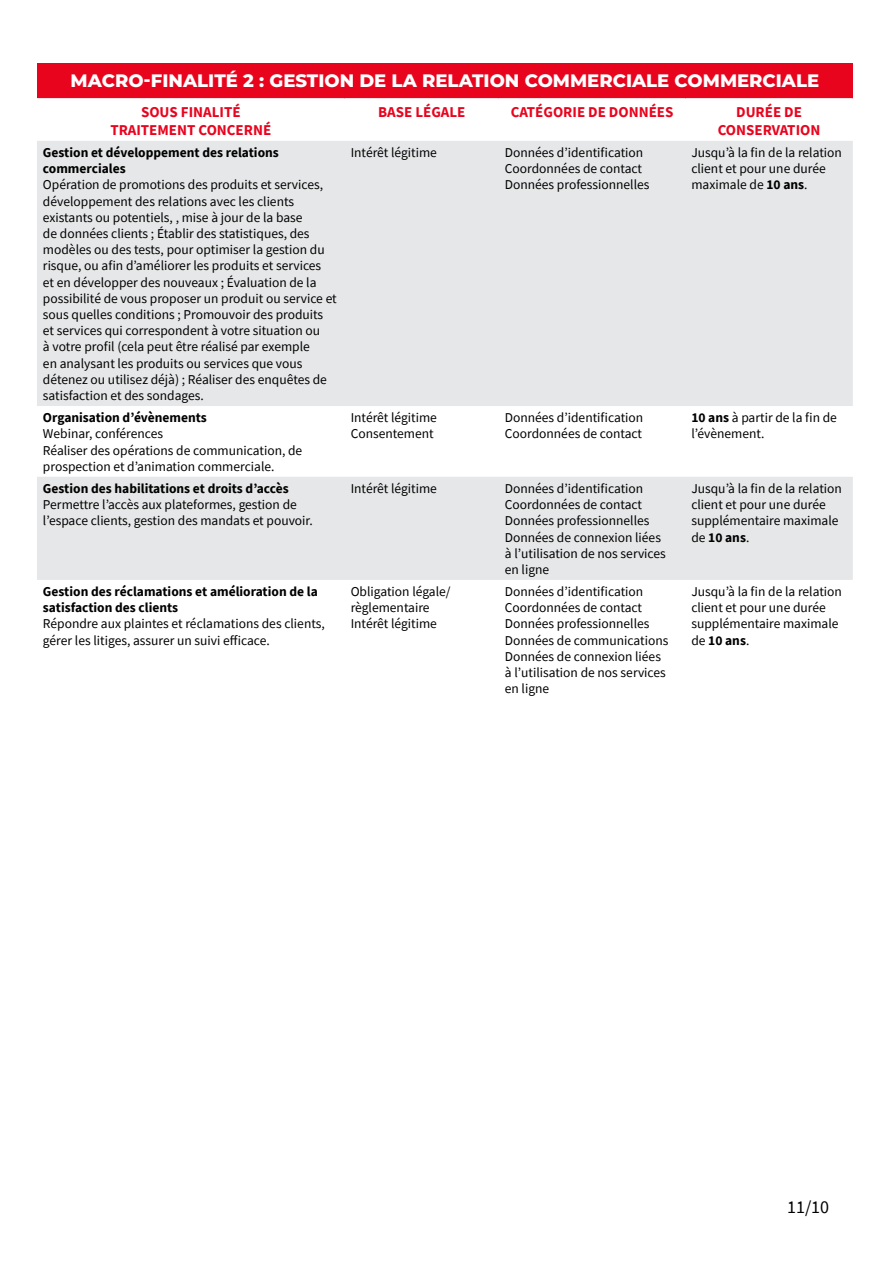
<style>
.page{position:relative;width:893px;height:1263px;background:#fff}
.page>*{position:absolute;margin:0;border:0;box-sizing:border-box;transform-origin:0 0}
.t1{font:800 18px "Montserrat";color:#fff}
.t2{font:18px "Source Sans Pro";color:#000}
.t3{font:700 15px/18px "Source Sans Pro";color:#e9041e;text-align:center}
.t4{font:13.5px/16.2px "Source Sans Pro";color:#000}
.t5{font:700 13.5px/16.2px "Source Sans Pro";color:#000}
.s1{font-weight:700}
</style>
<div class="page">
<div style="left:37px;top:64px;width:816px;height:35px;background:#e9041e"></div>
<svg style="left:37px;top:141px;width:816px;height:439px;fill:#e6e7e8"></svg>
<hr style="left:37px;top:98px;width:308px;height:2px;background:#fff">
<hr style="left:345px;top:98px;width:154px;height:2px;background:#fff">
<hr style="left:499px;top:98px;width:186px;height:2px;background:#fff">
<hr style="left:685px;top:98px;width:168px;height:2px;background:#fff">
<h1 class="t1" style="left:71px;top:68px;width:750px">MACRO-FINALITÉ 2 : GESTION DE LA RELATION COMMERCIALE COMMERCIALE</h1>
<p class="t3" style="left:110px;top:103px;width:162px">SOUS FINALITÉ<br>TRAITEMENT CONCERNÉ</p>
<p class="t3" style="left:378px;top:103px;width:89px">BASE LÉGALE</p>
<p class="t3" style="left:511px;top:103px;width:164px">CATÉGORIE DE DONNÉES</p>
<p class="t3" style="left:718px;top:103px;width:104px">DURÉE DE<br>CONSERVATION</p>
<p class="t5" style="left:43px;top:144px;width:237px">Gestion et développement des relations commerciales</p>
<p class="t4" style="left:43px;top:177px;width:295px">Opération de promotions des produits et services, développement des relations avec les clients existants ou potentiels, , mise à jour de la base<br>de données clients ; Établir des statistiques, des modèles ou des tests, pour optimiser la gestion du risque, ou afin d’améliorer les produits et services<br>et en développer des nouveaux ; Évaluation de la possibilité de vous proposer un produit ou service et sous quelles conditions ; Promouvoir des produits et services qui correspondent à votre situation ou<br>à votre profil (cela peut être réalisé par exemple<br>en analysant les produits ou services que vous détenez ou utilisez déjà) ; Réaliser des enquêtes de satisfaction et des sondages.</p>
<p class="t4" style="left:351px;top:144px;width:88px">Intérêt légitime</p>
<p class="t4" style="left:505px;top:144px;width:146px">Données d’identification<br>Coordonnées de contact<br>Données professionnelles</p>
<p class="t4" style="left:691px;top:144px;width:152px">Jusqu’à la fin de la relation client et pour une durée maximale de <span class="s1">10 ans</span>.</p>
<p class="t5" style="left:43px;top:409px;width:165px">Organisation d’évènements</p>
<p class="t4" style="left:43px;top:426px;width:261px">Webinar, conférences<br>Réaliser des opérations de communication, de prospection et d’animation commerciale.</p>
<p class="t5" style="left:43px;top:480px;width:247px">Gestion des habilitations et droits d’accès</p>
<p class="t4" style="left:43px;top:496px;width:271px">Permettre l’accès aux plateformes, gestion de l’espace clients, gestion des mandats et pouvoir.</p>
<p class="t5" style="left:43px;top:583px;width:276px">Gestion des réclamations et amélioration de la satisfaction des clients</p>
<p class="t4" style="left:43px;top:616px;width:283px">Répondre aux plaintes et réclamations des clients, gérer les litiges, assurer un suivi efficace.</p>
<p class="t4" style="left:351px;top:409px;width:88px">Intérêt légitime<br>Consentement</p>
<p class="t4" style="left:505px;top:409px;width:140px">Données d’identification<br>Coordonnées de contact</p>
<p class="t4" style="left:691px;top:409px;width:147px"><span class="s1">10 ans</span> à partir de la fin de l’évènement.</p>
<p class="t4" style="left:351px;top:480px;width:88px">Intérêt légitime</p>
<p class="t4" style="left:505px;top:480px;width:163px">Données d’identification<br>Coordonnées de contact<br>Données professionnelles<br>Données de connexion liées à l’utilisation de nos services en ligne</p>
<p class="t4" style="left:691px;top:480px;width:152px">Jusqu’à la fin de la relation client et pour une durée supplémentaire maximale de <span class="s1">10 ans</span>.</p>
<p class="t4" style="left:351px;top:583px;width:101px">Obligation légale/ règlementaire<br>Intérêt légitime</p>
<p class="t4" style="left:505px;top:583px;width:165px">Données d’identification<br>Coordonnées de contact<br>Données professionnelles<br>Données de communications<br>Données de connexion liées à l’utilisation de nos services en ligne</p>
<p class="t4" style="left:691px;top:583px;width:152px">Jusqu’à la fin de la relation client et pour une durée supplémentaire maximale de <span class="s1">10 ans</span>.</p>
<h1 class="t2" style="left:787px;top:1195px;width:44px">11/10</h1>
</div>
